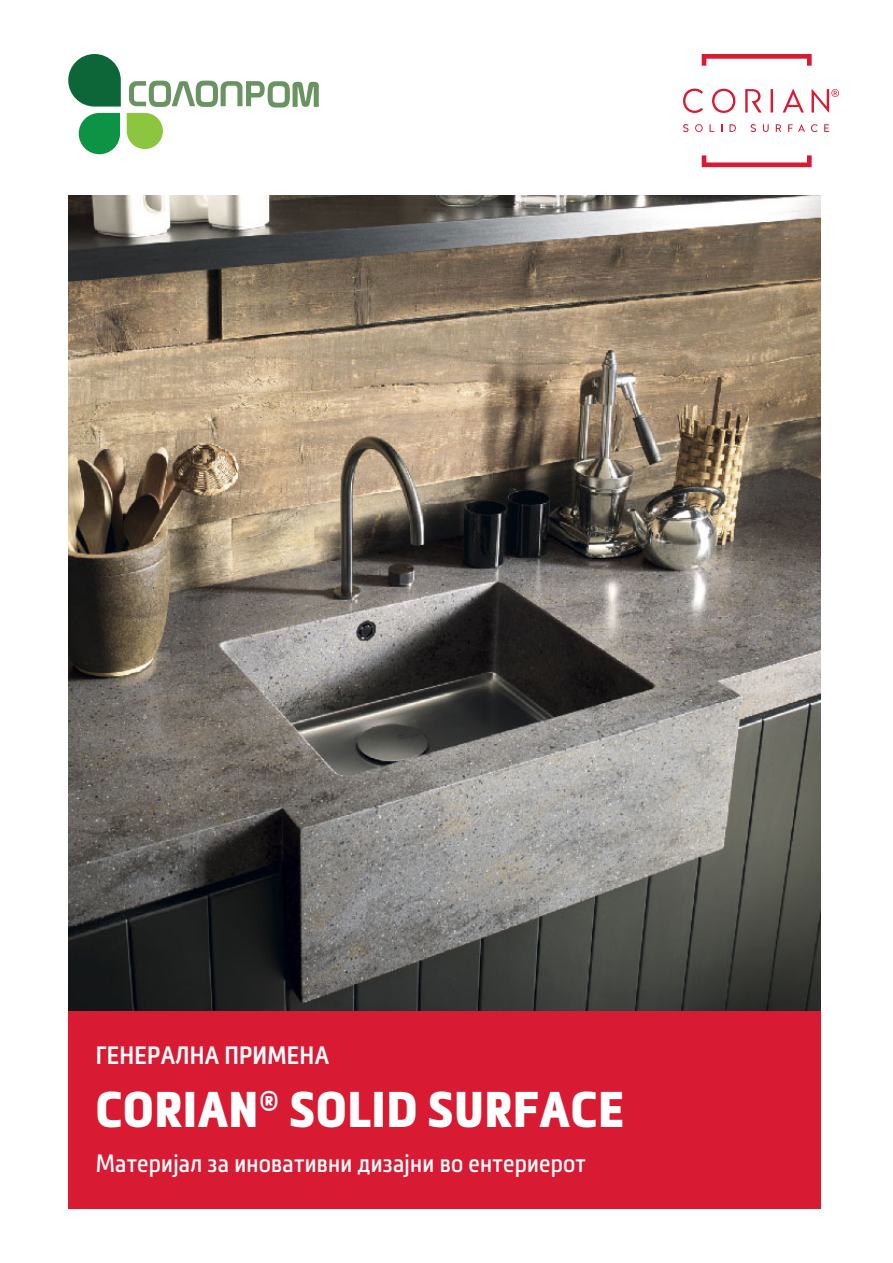
<style>
.page{position:relative;width:893px;height:1263px;background:#fff}
.page>*{position:absolute;margin:0;border:0;box-sizing:border-box;transform-origin:0 0}
._00_2_-_Наслов_на_ка{font:900 condensed 49.35px "Metronic Pro";letter-spacing:.02em;color:#fff}
._00_3_-_Под_Наслов{font:condensed 24.75px "Metronic Pro";letter-spacing:.01em;color:#fff}
._00_1_-_Корица_сегме{font:600 condensed 24.75px "Metronic Pro";letter-spacing:.01em;color:#fff}
</style>
<div class="page">
<div style="left:68px;top:792px;width:753px;height:417px;background:#d91a33"></div>
<svg style="left:79px;top:113px;width:41px;height:41px;background:#31a360"></svg>
<svg style="left:127px;top:81px;width:192px;height:68px"></svg>
<svg style="left:68px;top:54px;width:53px;height:53px"></svg>
<img style="left:68px;top:196px;width:753px;height:814px">
<svg style="left:702px;top:155px;width:110px;height:12px"></svg>
<svg style="left:702px;top:54px;width:110px;height:12px"></svg>
<svg style="left:683px;top:89px;width:156px;height:24px"></svg>
<svg style="left:683px;top:124px;width:5px;height:8px"></svg>
<svg style="left:695px;top:124px;width:8px;height:8px"></svg>
<svg style="left:729px;top:124px;width:7px;height:8px"></svg>
<svg style="left:750px;top:124px;width:6px;height:8px"></svg>
<svg style="left:763px;top:124px;width:6px;height:8px"></svg>
<svg style="left:776px;top:124px;width:5px;height:8px"></svg>
<svg style="left:788px;top:124px;width:17px;height:8px"></svg>
<svg style="left:811px;top:124px;width:6px;height:8px"></svg>
<svg style="left:824px;top:124px;width:5px;height:8px"></svg>
<p class="_00_1_-_Корица_сегме" style="left:96px;top:1039px;width:235px">ГЕНЕРАЛНА ПРИМЕНА</p>
<p class="_00_2_-_Наслов_на_ка" style="left:96px;top:1080px;width:530px">CORIAN® SOLID SURFACE</p>
<p class="_00_3_-_Под_Наслов" style="left:96px;top:1145px;width:492px">Материјал за иновативни дизајни во ентериерот</p>
</div>
